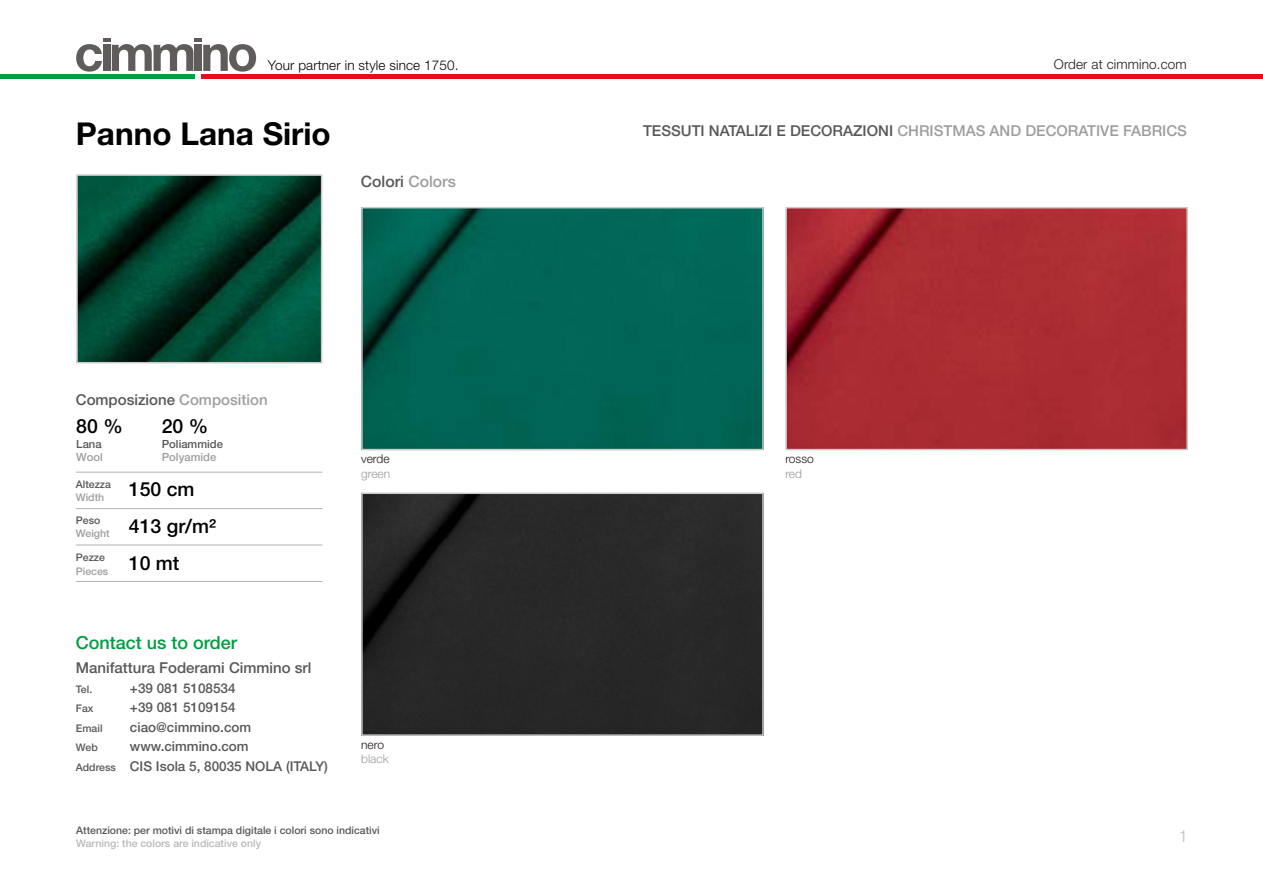
<style>
.page{position:relative;width:1263px;height:893px;background:#fff}
.page>*{position:absolute;margin:0;border:0;box-sizing:border-box;transform-origin:0 0}
.t1{font:700 31.5px "Helvetica Neue LT Pro";color:#000}
.t2{font:500 19.5px/36.8px "Helvetica Neue LT Pro";color:#000}
.t3{font:500 18px "Helvetica Neue LT Pro";color:#009d41}
.t4{font:condensed 16.5px "Helvetica Neue LT Pro";color:#cac9c8}
.t5{font:500 15.75px "Helvetica Neue LT Pro";color:#58585b}
.t6{font:500 15px "Helvetica Neue LT Pro";color:#9f9d9d}
.t7{font:500 15px "Helvetica Neue LT Pro";color:#58585b}
.t8{font:500 13.5px/19.5px "Helvetica Neue LT Pro";color:#58585b}
.t9{font:300 13.5px "Helvetica Neue LT Pro";letter-spacing:.01em;color:#000}
.t10{font:300 13.5px "Helvetica Neue LT Pro";letter-spacing:.01em;color:#20181c}
.t11{font:300 12px "Helvetica Neue LT Pro";color:#20181c}
.t12{font:300 12px "Helvetica Neue LT Pro";color:#9f9d9d}
.t13{font:500 11.25px "Helvetica Neue LT Pro";color:#58585b}
.t14{font:500 11.25px "Helvetica Neue LT Pro";color:#9f9d9d}
.t15{font:500 10.5px "Helvetica Neue LT Pro";color:#58585b}
.t16{font:500 10.5px "Helvetica Neue LT Pro";color:#bbb9b8}
.t17{font:500 10.5px "Helvetica Neue LT Pro";color:#9f9d9d}
.s1{color:#9f9d9d}
.s2{font-size:10.5px}
.s3{color:#58585b}
</style>
<div class="page">
<svg style="left:76px;top:38px;width:180px;height:34px"></svg>
<div style="left:202px;top:74px;width:1061px;height:5px;background:#e30f18"></div>
<div style="left:0;top:74px;width:195px;height:5px;background:#009d41"></div>
<img style="left:79px;top:177px;width:240px;height:183px">
<div style="left:76px;top:174px;width:246px;height:189px;border:2px solid #cbc9c8"></div>
<div style="left:364px;top:210px;width:397px;height:237px;background:#006456"></div>
<div style="left:361px;top:207px;width:403px;height:243px;border:2px solid #cbc9c8"></div>
<div style="left:364px;top:495px;width:397px;height:238px;background:#282828"></div>
<div style="left:361px;top:492px;width:403px;height:244px;border:2px solid #cbc9c8"></div>
<img style="left:788px;top:210px;width:397px;height:237px">
<div style="left:785px;top:207px;width:403px;height:243px;border:2px solid #cbc9c8"></div>
<hr style="left:76px;top:581px;width:246px;height:1px;background:#b3b2b2">
<hr style="left:76px;top:472px;width:246px;height:1px;background:#b3b2b2">
<hr style="left:76px;top:545px;width:246px;height:1px;background:#b3b2b2">
<hr style="left:76px;top:508px;width:246px;height:1px;background:#b3b2b2">
<p class="t9" style="left:268px;top:57px;width:192px">Your partner in style since 1750.</p>
<p class="t10" style="left:1054px;top:56px;width:134px">Order at cimmino.com</p>
<h1 class="t1" style="left:76px;top:114px;width:256px">Panno Lana Sirio</h1>
<p class="t5" style="left:361px;top:172px;width:97px">Colori <span class="s1">Colors</span></p>
<p class="t7" style="left:76px;top:391px;width:193px">Composizione <span class="s1">Composition</span></p>
<h2 class="t2" style="left:76px;top:407px;width:48px">80 %</h2>
<h2 class="t2" style="left:162px;top:407px;width:48px">20 %</h2>
<p class="t13" style="left:76px;top:437px;width:27px">Lana</p>
<p class="t13" style="left:162px;top:437px;width:63px">Poliammide</p>
<p class="t14" style="left:76px;top:450px;width:28px">Wool</p>
<p class="t14" style="left:162px;top:450px;width:56px">Polyamide</p>
<p class="t15" style="left:76px;top:478px;width:37px">Altezza</p>
<p class="t17" style="left:76px;top:491px;width:30px">Width</p>
<p class="t15" style="left:76px;top:514px;width:26px">Peso</p>
<p class="t17" style="left:76px;top:527px;width:35px">Weight</p>
<p class="t15" style="left:76px;top:551px;width:31px">Pezze</p>
<p class="t17" style="left:76px;top:565px;width:34px">Pieces</p>
<h2 class="t2" style="left:129px;top:471px;width:89px">150 cm<br>413 gr/m²<br>10 mt</h2>
<h3 class="t3" style="left:76px;top:631px;width:163px">Contact us to order</h3>
<p class="t7" style="left:76px;top:659px;width:237px">Manifattura Foderami Cimmino srl</p>
<p class="t15" style="left:76px;top:683px;width:18px">Tel.</p>
<p class="t8" style="left:130px;top:678px;width:107px">+39 081 5108534</p>
<p class="t15" style="left:76px;top:702px;width:19px">Fax</p>
<p class="t8" style="left:130px;top:698px;width:107px">+39 081 5109154</p>
<p class="t15" style="left:76px;top:722px;width:28px">Email</p>
<p class="t8" style="left:130px;top:717px;width:123px">ciao@cimmino.com</p>
<p class="t15" style="left:76px;top:741px;width:23px">Web</p>
<p class="t8" style="left:76px;top:737px;width:254px;text-indent:54px">www.cimmino.com<br><span class="s2">Address</span> CIS Isola 5, 80035 NOLA (ITALY)</p>
<p class="t11" style="left:361px;top:452px;width:30px">verde</p>
<p class="t12" style="left:361px;top:466px;width:31px">green</p>
<p class="t11" style="left:361px;top:737px;width:24px">nero</p>
<p class="t12" style="left:361px;top:752px;width:29px">black</p>
<p class="t15" style="left:76px;top:824px;width:305px">Attenzione: per motivi di stampa digitale i colori sono indicativi</p>
<p class="t16" style="left:76px;top:837px;width:186px">Warning: the colors are indicative only</p>
<p class="t6" style="left:643px;top:121px;width:545px"><span class="s3">TESSUTI NATALIZI E DECORAZIONI</span> CHRISTMAS AND DECORATIVE FABRICS</p>
<p class="t11" style="left:785px;top:452px;width:30px">rosso</p>
<p class="t12" style="left:785px;top:466px;width:18px">red</p>
<p class="t4" style="left:1179px;top:827px;width:9px">1</p>
</div>
